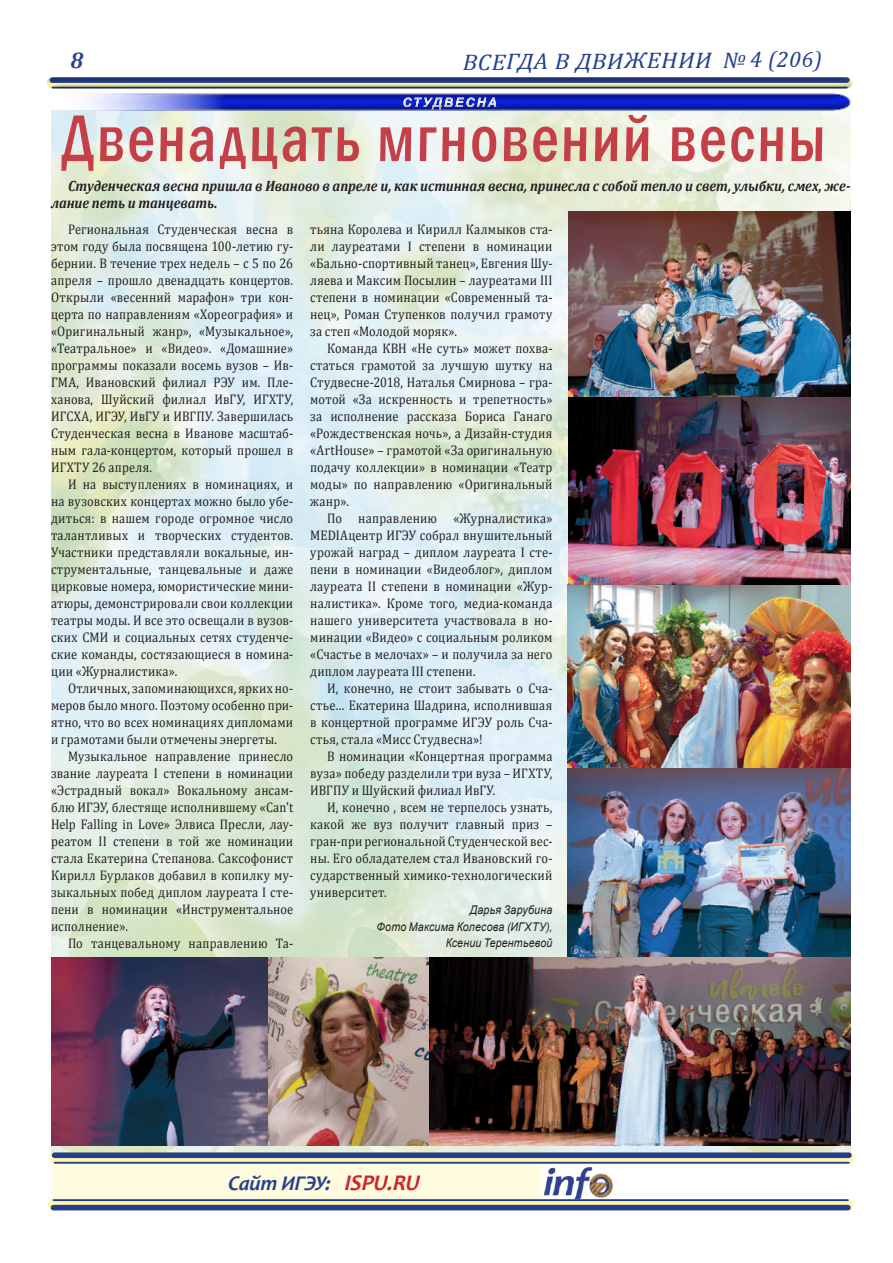
<style>
.page{position:relative;width:893px;height:1263px;background:#fff}
.page>*{position:absolute;margin:0;border:0;box-sizing:border-box;transform-origin:0 0}
.t1{font:500 condensed 68.4px "Franklin Gothic";color:#c53f46;scale:.91 1}
.t2{font:italic 22.5px "Cambria";color:#253f8e;scale:1.09 1}
.t3{font:italic 700 21px "Candara";color:#253f8e}
.t4{font:italic 700 15px/17px "Cambria";letter-spacing:-.005em;color:#231f20;scale:.9 1}
.t5{font:13.95px/17px "Cambria";letter-spacing:.015em;color:#231f20;text-align:justify;scale:.89 1}
.t6{font:italic 12px/16.5px "Arial";letter-spacing:.01em;color:#231f20;text-align:right;scale:.89 1}
.s1{font-size:22.5px;color:#d1232a}
</style>
<div class="page">
<div style="left:3px;top:33px;width:890px;height:101px;background:#231f20;opacity:.5"></div>
<img style="left:548px;top:1167px;width:64px;height:32px">
<img style="left:51px;top:113px;width:799px;height:1044px">
<div style="left:48px;top:1157px;width:500px;height:51px;background:#fffbde"></div>
<svg style="left:53px;top:1201px;width:795px;height:4px;background:#f1ecab"></svg>
<hr style="left:53px;top:1199px;width:795px;height:2px;background:#253f8e">
<div style="left:53px;top:1205px;width:795px;height:5px;background:#253f8e"></div>
<svg style="left:55px;top:1158px;width:794px;height:4px;background:#f1ecab"></svg>
<hr style="left:55px;top:1162px;width:794px;height:2px;background:#253f8e">
<div style="left:55px;top:1152px;width:794px;height:6px;background:#253f8e"></div>
<div style="left:50px;top:81px;width:801px;height:32px;background:#231f20;opacity:.5"></div>
<img style="left:567px;top:212px;width:283px;height:557px">
<img style="left:567px;top:769px;width:283px;height:188px">
<img style="left:426px;top:957px;width:424px;height:189px">
<img style="left:51px;top:958px;width:377px;height:188px">
<svg style="left:71px;top:52px;width:13px;height:16px"></svg>
<h2 class="t2" style="left:462px;top:48px;width:331px;rotate:-1deg">ВСЕГДА В ДВИЖЕНИИ № 4 (206)</h2>
<h1 class="t1" style="left:61px;top:93px;width:843px">Двенадцать мгновений весны</h1>
<p class="t4" style="left:51px;top:177px;width:890px;text-indent:17px">Студенческая весна пришла в Иваново в апреле и, как истинная весна, принесла с собой тепло и свет, улыбки, смех, же&shy;лание петь и танцевать.</p>
<p class="t5" style="left:51px;top:221px;width:274px;text-indent:17px">Региональная Студенческая весна в этом году была посвящена 100-летию гу&shy;бернии. В течение трех недель – с 5 по 26 апреля – прошло двенадцать концертов.<br>Открыли «весенний марафон» три кон&shy;церта по направлениям «Хореография» и «Оригинальный жанр», «Музыкальное», «Театральное» и «Видео». «Домашние» программы показали восемь вузов – Ив-ГМА, Ивановский филиал РЭУ им. Пле&shy;ханова, Шуйский филиал ИвГУ, ИГХТУ, ИГСХА, ИГЭУ, ИвГУ и ИВГПУ. Завершилась Студенческая весна в Иванове масштаб&shy;ным гала-концертом, который прошел в ИГХТУ 26 апреля.</p>
<p class="t5" style="left:51px;top:476px;width:274px;text-indent:17px">И на выступлениях в номинациях, и на вузовских концертах можно было убе&shy;диться: в нашем городе огромное число талантливых и творческих студентов.<br>Участники представляли вокальные, ин&shy;струментальные, танцевальные и даже цирковые номера, юмористические мини&shy;атюры, демонстрировали свои коллекции театры моды. И все это освещали в вузов&shy;ских СМИ и социальных сетях студенче&shy;ские команды, состязающиеся в номина&shy;ции «Журналистика».</p>
<p class="t5" style="left:51px;top:680px;width:274px;text-indent:17px">Отличных, запоминающихся, ярких но&shy;меров было много. Поэтому особенно при&shy;ятно, что во всех номинациях дипломами и грамотами были отмечены энергеты.</p>
<p class="t5" style="left:51px;top:748px;width:274px;text-indent:17px">Музыкальное направление принесло звание лауреата I степени в номинации «Эстрадный вокал» Вокальному ансам&shy;блю ИГЭУ, блестяще исполнившему «Can't Help Falling in Love» Элвиса Пресли, лау&shy;реатом II степени в той же номинации стала Екатерина Степанова. Саксофонист Кирилл Бурлаков добавил в копилку му&shy;зыкальных побед диплом лауреата I сте&shy;пени в номинации «Инструментальное исполнение».</p>
<p class="t5" style="left:68px;top:935px;width:255px">По танцевальному направлению Та-</p>
<p class="t5" style="left:310px;top:221px;width:274px">тьяна Королева и Кирилл Калмыков ста&shy;ли лауреатами I степени в номинации «Бально-спортивный танец», Евгения Шу&shy;ляева и Максим Посылин – лауреатами III степени в номинации «Современный та&shy;нец», Роман Ступенков получил грамоту за степ «Молодой моряк».</p>
<p class="t5" style="left:310px;top:340px;width:274px;text-indent:17px">Команда КВН «Не суть» может похва&shy;статься грамотой за лучшую шутку на Студвесне-2018, Наталья Смирнова – гра&shy;мотой «За искренность и трепетность» за исполнение рассказа Бориса Ганаго «Рождественская ночь», а Дизайн-студия «ArtHouse» – грамотой «За оригинальную подачу коллекции» в номинации «Театр моды» по направлению «Оригинальный жанр».</p>
<p class="t5" style="left:310px;top:510px;width:274px;text-indent:17px">По направлению «Журналистика» MEDIAцентр ИГЭУ собрал внушительный урожай наград – диплом лауреата I сте&shy;пени в номинации «Видеоблог», диплом лауреата II степени в номинации «Жур&shy;налистика». Кроме того, медиа-команда нашего университета участвовала в но&shy;минации «Видео» с социальным роликом «Счастье в мелочах» – и получила за него диплом лауреата III степени.</p>
<p class="t5" style="left:310px;top:680px;width:274px;text-indent:17px">И, конечно, не стоит забывать о Сча&shy;стье… Екатерина Шадрина, исполнившая в концертной программе ИГЭУ роль Сча&shy;стья, стала «Мисс Студвесна»!</p>
<p class="t5" style="left:310px;top:748px;width:274px;text-indent:17px">В номинации «Концертная программа вуза» победу разделили три вуза – ИГХТУ, ИВГПУ и Шуйский филиал ИвГУ.</p>
<p class="t5" style="left:310px;top:799px;width:274px;text-indent:17px">И, конечно , всем не терпелось узнать, какой же вуз получит главный приз – гран-при региональной Студенческой вес&shy;ны. Его обладателем стал Ивановский го&shy;сударственный химико-технологический университет.</p>
<p class="t6" style="left:377px;top:902px;width:199px">Дарья Зарубина<br>Фото Максима Колесова (ИГХТУ),<br>Ксении Терентьевой</p>
<h3 class="t3" style="left:228px;top:1170px;width:196px">Сайт ИГЭУ: <span class="s1">ISPU.RU</span></h3>
</div>
